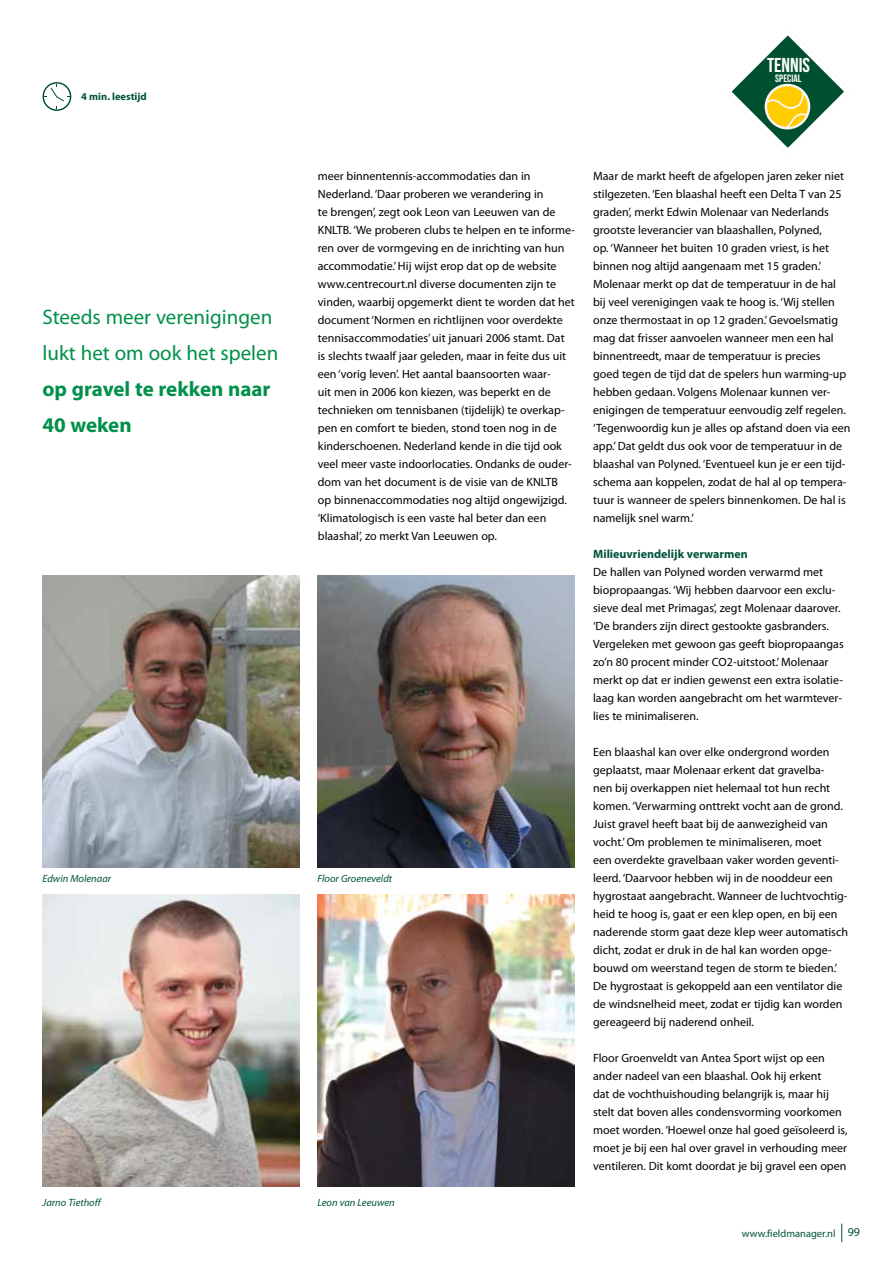
<style>
.page{position:relative;width:893px;height:1263px;background:#fff}
.page>*{position:absolute;margin:0;border:0;box-sizing:border-box;transform-origin:0 0}
.t1{font:21px/36px "Myriad Pro";color:#00904a}
.t2{font:700 21px/36px "Myriad Pro";color:#00904a}
.t3{font:20.1px "Bebas Neue";color:#fff}
.t4{font:12px/18px "Myriad Pro";color:#000}
.t5{font:700 12px "Myriad Pro";color:#00533d}
.t6{font:10.65px "Bebas Neue";color:#fff}
.t7{font:italic 10.5px "Myriad Pro";color:#00533d}
.t8{font:10.5px "Myriad Pro";color:#00533d}
.t9{font:700 10.5px "Myriad Pro";color:#00533d}
.s1{font-size:12px}
</style>
<div class="page">
<svg style="left:841px;top:1223px;width:1px;height:19px"></svg>
<svg style="left:43px;top:82px;width:28px;height:29px"></svg>
<svg style="left:726px;top:30px;width:124px;height:123px"></svg>
<img style="left:43px;top:575px;width:256px;height:292px">
<img style="left:43px;top:895px;width:256px;height:291px">
<img style="left:317px;top:575px;width:257px;height:292px">
<img style="left:317px;top:895px;width:257px;height:291px">
<p class="t9" style="left:81px;top:90px;width:67px">4 min. leestijd</p>
<h1 class="t1" style="left:43px;top:299px;width:237px">Steeds meer verenigingen lukt het om ook het spelen</h1>
<h1 class="t2" style="left:43px;top:370px;width:230px">op gravel te rekken naar<br>40 weken</h1>
<p class="t7" style="left:43px;top:872px;width:70px">Edwin Molenaar</p>
<p class="t7" style="left:43px;top:1196px;width:60px">Jarno Tiethoff</p>
<h2 class="t3" style="left:767px;top:54px;width:45px">TENNIS</h2>
<p class="t6" style="left:775px;top:72px;width:28px">SPECIAL</p>
<p class="t4" style="left:318px;top:167px;width:259px">meer binnentennis-accommodaties dan in Nederland. ‘Daar proberen we verandering in<br>te brengen’, zegt ook Leon van Leeuwen van de KNLTB. ‘We proberen clubs te helpen en te informe&shy;ren over de vormgeving en de inrichting van hun accommodatie.’ Hij wijst erop dat op de website www.centrecourt.nl diverse documenten zijn te vinden, waarbij opgemerkt dient te worden dat het document ‘Normen en richtlijnen voor overdekte tennisaccommodaties’ uit januari 2006 stamt. Dat is slechts twaalf jaar geleden, maar in feite dus uit een ‘vorig leven’. Het aantal baansoorten waar-<br>uit men in 2006 kon kiezen, was beperkt en de technieken om tennisbanen (tijdelijk) te overkap&shy;pen en comfort te bieden, stond toen nog in de kinderschoenen. Nederland kende in die tijd ook veel meer vaste indoorlocaties. Ondanks de ouder&shy;dom van het document is de visie van de KNLTB<br>op binnenaccommodaties nog altijd ongewijzigd. ‘Klimatologisch is een vaste hal beter dan een blaashal’, zo merkt Van Leeuwen op.</p>
<p class="t4" style="left:593px;top:167px;width:259px">Maar de markt heeft de afgelopen jaren zeker niet stilgezeten. ‘Een blaashal heeft een Delta T van 25 graden’, merkt Edwin Molenaar van Nederlands grootste leverancier van blaashallen, Polyned,<br>op. ‘Wanneer het buiten 10 graden vriest, is het binnen nog altijd aangenaam met 15 graden.’ Molenaar merkt op dat de temperatuur in de hal bij veel verenigingen vaak te hoog is. ‘Wij stellen onze thermostaat in op 12 graden.’ Gevoelsmatig mag dat frisser aanvoelen wanneer men een hal binnentreedt, maar de temperatuur is precies<br>goed tegen de tijd dat de spelers hun warming-up hebben gedaan. Volgens Molenaar kunnen ver&shy;enigingen de temperatuur eenvoudig zelf regelen. ‘Tegenwoordig kun je alles op afstand doen via een app.’ Dat geldt dus ook voor de temperatuur in de blaashal van Polyned. ‘Eventueel kun je er een tijd&shy;schema aan koppelen, zodat de hal al op tempera&shy;tuur is wanneer de spelers binnenkomen. De hal is namelijk snel warm.’</p>
<p class="t5" style="left:593px;top:546px;width:156px">Milieuvriendelijk verwarmen</p>
<p class="t4" style="left:593px;top:563px;width:252px">De hallen van Polyned worden verwarmd met biopropaangas. ‘Wij hebben daarvoor een exclu&shy;sieve deal met Primagas’, zegt Molenaar daarover. ‘De branders zijn direct gestookte gasbranders.<br>Vergeleken met gewoon gas geeft biopropaangas zo’n 80 procent minder CO2-uitstoot.’ Molenaar merkt op dat er indien gewenst een extra isolatie&shy;laag kan worden aangebracht om het warmtever&shy;lies te minimaliseren.</p>
<p class="t4" style="left:593px;top:743px;width:256px">Een blaashal kan over elke ondergrond worden geplaatst, maar Molenaar erkent dat gravelba-<br>nen bij overkappen niet helemaal tot hun recht komen. ‘Verwarming onttrekt vocht aan de grond.<br>Juist gravel heeft baat bij de aanwezigheid van vocht.’ Om problemen te minimaliseren, moet<br>een overdekte gravelbaan vaker worden geventi&shy;leerd. ‘Daarvoor hebben wij in de nooddeur een hygrostaat aangebracht. Wanneer de luchtvochtig&shy;heid te hoog is, gaat er een klep open, en bij een naderende storm gaat deze klep weer automatisch dicht, zodat er druk in de hal kan worden opge&shy;bouwd om weerstand tegen de storm te bieden.’ De hygrostaat is gekoppeld aan een ventilator die de windsnelheid meet, zodat er tijdig kan worden gereageerd bij naderend onheil.</p>
<p class="t4" style="left:593px;top:1049px;width:256px">Floor Groenveldt van Antea Sport wijst op een ander nadeel van een blaashal. Ook hij erkent<br>dat de vochthuishouding belangrijk is, maar hij stelt dat boven alles condensvorming voorkomen moet worden. ‘Hoewel onze hal goed geïsoleerd is, moet je bij een hal over gravel in verhouding meer ventileren. Dit komt doordat je bij gravel een open</p>
<p class="t7" style="left:317px;top:872px;width:76px">Floor Groeneveldt</p>
<p class="t7" style="left:317px;top:1196px;width:79px">Leon van Leeuwen</p>
<p class="t8" style="left:742px;top:1227px;width:120px">www.fieldmanager.nl <span class="s1">99</span></p>
</div>
